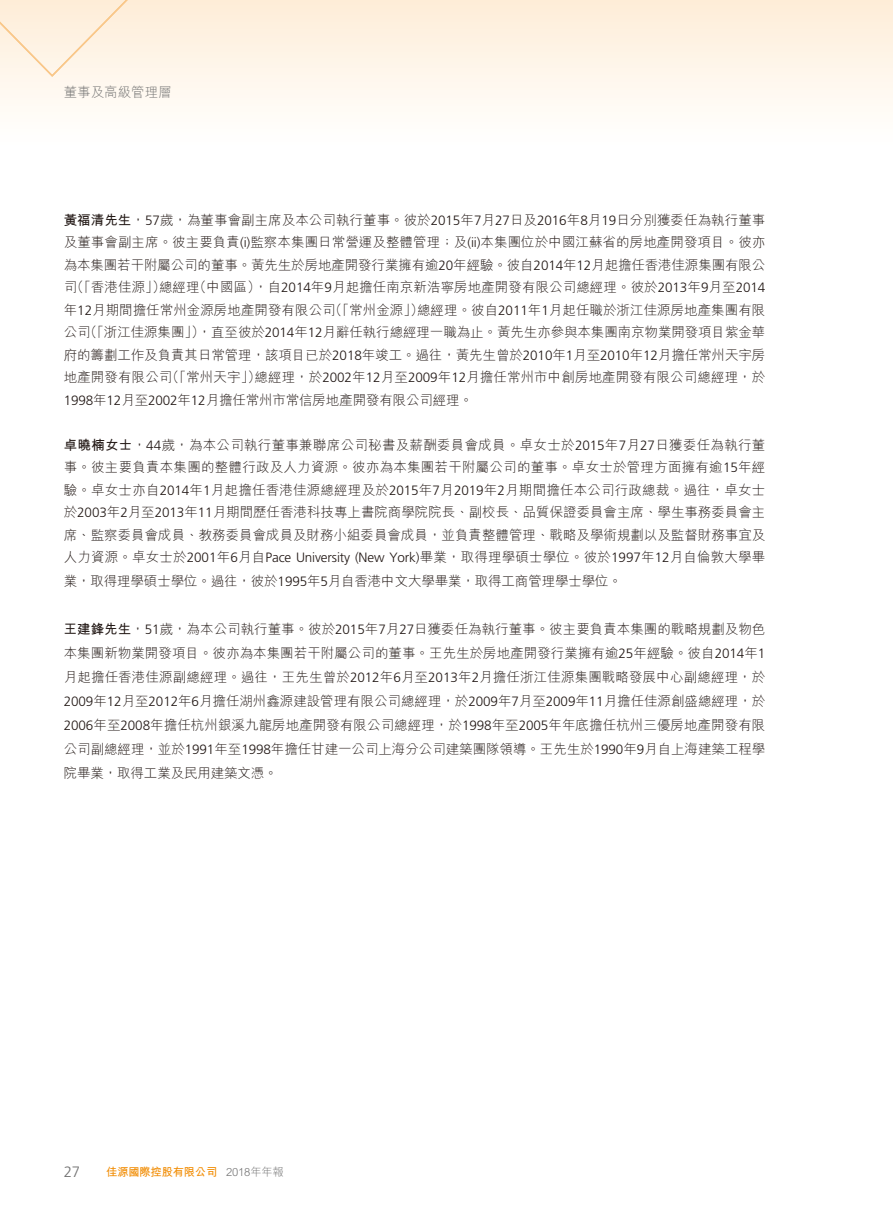
<style>
.page{position:relative;width:893px;height:1212px;background:#fff}
.page>*{position:absolute;margin:0;border:0;box-sizing:border-box;transform-origin:0 0}
.t1{font:300 15px "Frutiger LT Std";color:#717171}
.t2{font:13.5px/22.5px "M Hei HK Light E Ten B5 H";letter-spacing:-.005em;color:#231916;text-align:justify}
.t3{font:13.5px "M Hei HK Light E Ten B5 H";color:#717171}
.t4{font:11.25px "M Hei HK Bold E Ten B5 H";letter-spacing:-.015em;color:#f18b00}
.s1{font-family:"M Hei HK Bold E Ten B5 H"}
.s2{font-family:"Frutiger LT Std";font-weight:300}
.s3{font-family:"M Hei HK Light E Ten B5 H";color:#717171}
</style>
<div class="page">
<div style="left:0;top:0;width:893px;height:149px;background:linear-gradient(to bottom,#feedd8,#fff)"></div>
<svg style="left:0;top:0;width:171px;height:78px;background:#fdf0df"></svg>
<p class="t3" style="left:64px;top:87px;width:109px">董事及高級管理層</p>
<p class="t2" style="left:64px;top:210px;width:703px"><span class="s1">黃福清先生</span>，<span class="s2">57</span>歲，為董事會副主席及本公司執行董事。彼於<span class="s2">2015</span>年<span class="s2">7</span>月<span class="s2">27</span>日及<span class="s2">2016</span>年<span class="s2">8</span>月<span class="s2">19</span>日分別獲委任為執行董事及董事會副主席。彼主要負責<span class="s2">(i)</span>監察本集團日常營運及整體管理；及<span class="s2">(ii)</span>本集團位於中國江蘇省的房地產開發項目。彼亦為本集團若干附屬公司的董事。黃先生於房地產開發行業擁有逾<span class="s2">20</span>年經驗。彼自<span class="s2">2014</span>年<span class="s2">12</span>月起擔任香港佳源集團有限公司（「香港佳源」）總經理（中國區），自<span class="s2">2014</span>年<span class="s2">9</span>月起擔任南京新浩寧房地產開發有限公司總經理。彼於<span class="s2">2013</span>年<span class="s2">9</span>月至<span class="s2">2014</span>年<span class="s2">12</span>月期間擔任常州金源房地產開發有限公司（「常州金源」）總經理。彼自<span class="s2">2011</span>年<span class="s2">1</span>月起任職於浙江佳源房地產集團有限公司（「浙江佳源集團」），直至彼於<span class="s2">2014</span>年<span class="s2">12</span>月辭任執行總經理一職為止。黃先生亦參與本集團南京物業開發項目紫金華府的籌劃工作及負責其日常管理，該項目已於<span class="s2">2018</span>年竣工。過往，黃先生曾於<span class="s2">2010</span>年<span class="s2">1</span>月至<span class="s2">2010</span>年<span class="s2">12</span>月擔任常州天宇房地產開發有限公司（「常州天宇」）總經理，於<span class="s2">2002</span>年<span class="s2">12</span>月至<span class="s2">2009</span>年<span class="s2">12</span>月擔任常州市中創房地產開發有限公司總經理，於<span class="s2">1998</span>年<span class="s2">12</span>月至<span class="s2">2002</span>年<span class="s2">12</span>月擔任常州市常信房地產開發有限公司經理。</p>
<p class="t2" style="left:64px;top:435px;width:703px"><span class="s1">卓曉楠女士</span>，<span class="s2">44</span>歲，為本公司執行董事兼聯席公司秘書及薪酬委員會成員。卓女士於<span class="s2">2015</span>年<span class="s2">7</span>月<span class="s2">27</span>日獲委任為執行董事。彼主要負責本集團的整體行政及人力資源。彼亦為本集團若干附屬公司的董事。卓女士於管理方面擁有逾<span class="s2">15</span>年經驗。卓女士亦自<span class="s2">2014</span>年<span class="s2">1</span>月起擔任香港佳源總經理及於<span class="s2">2015</span>年<span class="s2">7</span>月<span class="s2">2019</span>年<span class="s2">2</span>月期間擔任本公司行政總裁。過往，卓女士於<span class="s2">2003</span>年<span class="s2">2</span>月至<span class="s2">2013</span>年<span class="s2">11</span>月期間歷任香港科技專上書院商學院院長、副校長、品質保證委員會主席、學生事務委員會主席、監察委員會成員、教務委員會成員及財務小組委員會成員，並負責整體管理、戰略及學術規劃以及監督財務事宜及人力資源。卓女士於<span class="s2">2001</span>年<span class="s2">6</span>月自<span class="s2">Pace University (New York)</span>畢業，取得理學碩士學位。彼於<span class="s2">1997</span>年<span class="s2">12</span>月自倫敦大學畢</p>
<p class="t2" style="left:64px;top:572px;width:560px">業，取得理學碩士學位。過往，彼於<span class="s2">1995</span>年<span class="s2">5</span>月自香港中文大學畢業，取得工商管理學士學位。</p>
<p class="t2" style="left:64px;top:619px;width:703px;line-height:24px"><span class="s1">王建鋒先生</span>，<span class="s2">51</span>歲，為本公司執行董事。彼於<span class="s2">2015</span>年<span class="s2">7</span>月<span class="s2">27</span>日獲委任為執行董事。彼主要負責本集團的戰略規劃及物色本集團新物業開發項目。彼亦為本集團若干附屬公司的董事。王先生於房地產開發行業擁有逾<span class="s2">25</span>年經驗。彼自<span class="s2">2014</span>年<span class="s2">1</span>月起擔任香港佳源副總經理。過往，王先生曾於<span class="s2">2012</span>年<span class="s2">6</span>月至<span class="s2">2013</span>年<span class="s2">2</span>月擔任浙江佳源集團戰略發展中心副總經理，於<span class="s2">2009</span>年<span class="s2">12</span>月至<span class="s2">2012</span>年<span class="s2">6</span>月擔任湖州鑫源建設管理有限公司總經理，於<span class="s2">2009</span>年<span class="s2">7</span>月至<span class="s2">2009</span>年<span class="s2">11</span>月擔任佳源創盛總經理，於<span class="s2">2006</span>年至<span class="s2">2008</span>年擔任杭州銀溪九龍房地產開發有限公司總經理，於<span class="s2">1998</span>年至<span class="s2">2005</span>年年底擔任杭州三優房地產開發有限公司副總經理，並於<span class="s2">1991</span>年至<span class="s2">1998</span>年擔任甘建一公司上海分公司建築團隊領導。王先生於<span class="s2">1990</span>年<span class="s2">9</span>月自上海建築工程學院畢業，取得工業及民用建築文憑。</p>
<p class="t1" style="left:64px;top:1164px;width:18px">27</p>
<p class="t4" style="left:106px;top:1167px;width:179px">佳源國際控股有限公司 <span class="s3">2018年年報</span></p>
</div>
